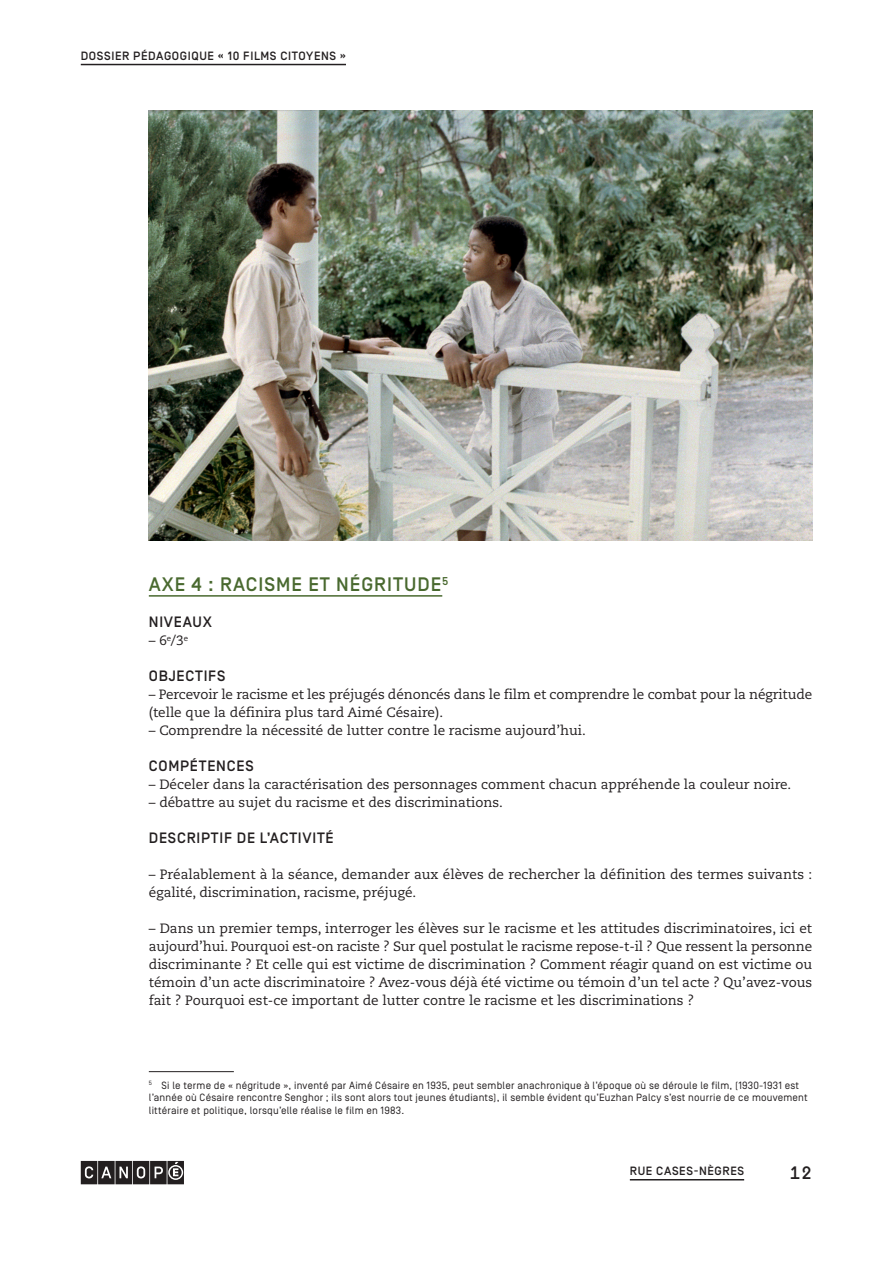
<style>
.page{position:relative;width:893px;height:1263px;background:#fff}
.page>*{position:absolute;margin:0;border:0;box-sizing:border-box;transform-origin:0 0}
.Texte_courant{font:500 19.5px "Simplon BP";letter-spacing:.05em;color:#49692f}
.t1{font:500 18px "Simplon BP Mono";color:#231f20}
.Titre_3{font:500 15px "Simplon BP";letter-spacing:.05em;color:#231f20}
.Texte_courant-2{font:13.5px/18px "Caecilia LT Std";color:#231f20}
.Titre_courant{font:500 12px "Simplon BP";letter-spacing:.05em;color:#231f20}
.Notes_basdepage{font:10.5px/12.8px "Simplon BP Regular";letter-spacing:.02em;color:#231f20}
</style>
<div class="page">
<svg style="left:81px;top:1161px;width:103px;height:23px;background:#4b4849"></svg>
<hr style="left:149px;top:595px;width:293px;height:2px;background:#49692f">
<hr style="left:149px;top:1071px;width:85px;height:1px;background:#231f20">
<hr style="left:630px;top:1179px;width:114px;height:1px;background:#231f20">
<hr style="left:81px;top:64px;width:265px;height:1px;background:#231f20">
<img style="left:149px;top:111px;width:663px;height:430px">
<p class="Titre_courant" style="left:81px;top:49px;width:267px">DOSSIER PÉDAGOGIQUE « 10 FILMS CITOYENS »</p>
<p class="Texte_courant" style="left:149px;top:573px;width:301px">AXE 4 : RACISME ET NÉGRITUDE<sup>5</sup></p>
<p class="Titre_3" style="left:149px;top:614px;width:65px">NIVEAUX</p>
<p class="Texte_courant-2" style="left:149px;top:632px;width:41px">– 6<sup>e</sup>/3<sup>e</sup></p>
<p class="Titre_3" style="left:149px;top:668px;width:78px">OBJECTIFS</p>
<p class="Texte_courant-2" style="left:149px;top:686px;width:665px">– Percevoir le racisme et les préjugés dénoncés dans le film et comprendre le combat pour la négritude (telle que la définira plus tard Aimé Césaire).</p>
<p class="Texte_courant-2" style="left:149px;top:722px;width:439px">– Comprendre la nécessité de lutter contre le racisme aujourd’hui.</p>
<p class="Titre_3" style="left:149px;top:758px;width:106px">COMPÉTENCES</p>
<p class="Texte_courant-2" style="left:149px;top:776px;width:644px">– Déceler dans la caractérisation des personnages comment chacun appréhende la couleur noire.</p>
<p class="Texte_courant-2" style="left:149px;top:794px;width:356px">– débattre au sujet du racisme et des discriminations.</p>
<p class="Titre_3" style="left:149px;top:830px;width:186px">DESCRIPTIF DE L’ACTIVITÉ</p>
<p class="Texte_courant-2" style="left:149px;top:866px;width:665px">– Préalablement à la séance, demander aux élèves de rechercher la définition des termes suivants : égalité, discrimination, racisme, préjugé.</p>
<p class="Texte_courant-2" style="left:149px;top:920px;width:665px;text-align:justify">– Dans un premier temps, interroger les élèves sur le racisme et les attitudes discriminatoires, ici et aujourd’hui. Pourquoi est-on raciste ? Sur quel postulat le racisme repose-t-il ? Que ressent la personne discriminante ? Et celle qui est victime de discrimination ? Comment réagir quand on est victime ou témoin d’un acte discriminatoire ? Avez-vous déjà été victime ou témoin d’un tel acte ? Qu’avez-vous fait ? Pourquoi est-ce important de lutter contre le racisme et les discriminations ?</p>
<p class="Notes_basdepage" style="left:149px;top:1078px;width:660px"><sup>5</sup> Si le terme de « négritude », inventé par Aimé Césaire en 1935, peut sembler anachronique à l’époque où se déroule le film, (1930-1931 est l’année où Césaire rencontre Senghor ; ils sont alors tout jeunes étudiants), il semble évident qu’Euzhan Palcy s’est nourrie de ce mouvement littéraire et politique, lorsqu’elle réalise le film en 1983.</p>
<p class="Titre_courant" style="left:630px;top:1164px;width:116px">RUE CASES-NÈGRES</p>
<h2 class="t1" style="left:789px;top:1161px;width:24px">12</h2>
</div>
